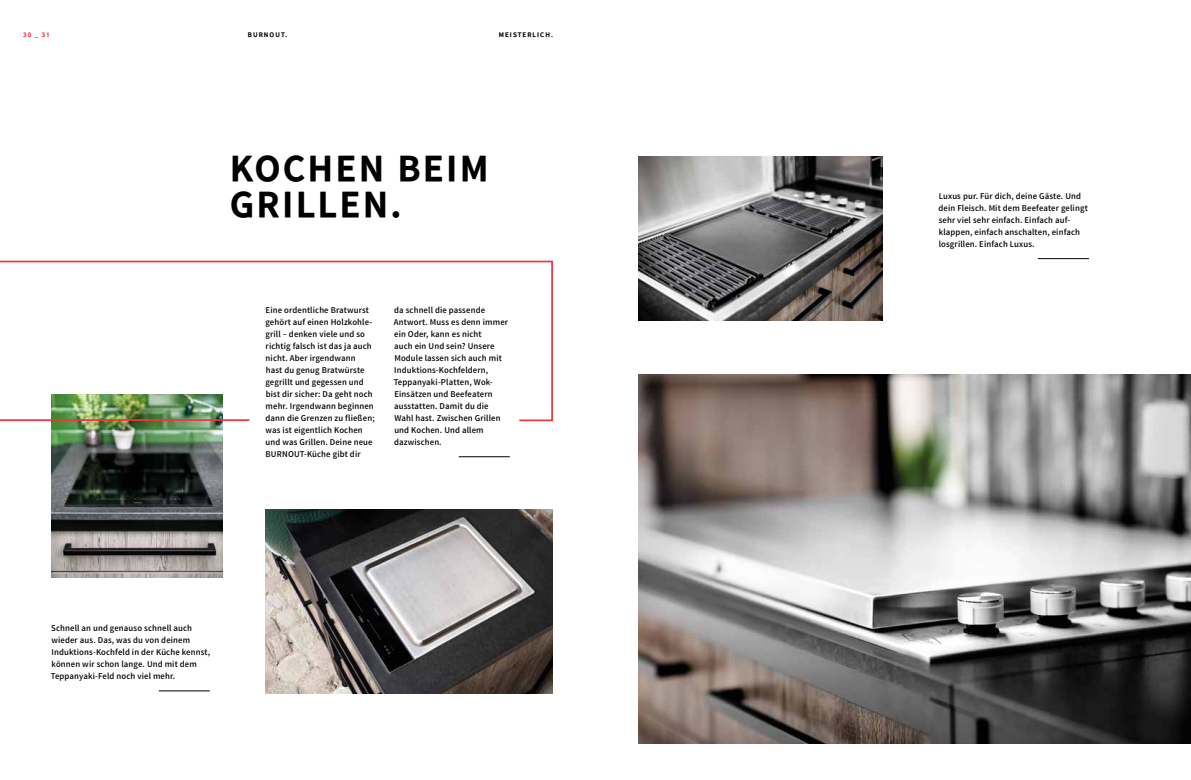
<style>
.page{position:relative;width:1191px;height:780px;background:#fff}
.page>*{position:absolute;margin:0;border:0;box-sizing:border-box;transform-origin:0 0}
.t1{font:38px/36px "Falling Sky Bd";letter-spacing:.075em;color:#000}
.t2{font:300 9px/12px "Falling Sky";letter-spacing:.015em;color:#000}
.t3{font:7px "Falling Sky Bd";letter-spacing:.15em;color:#000}
.t4{font:7px "Falling Sky Bd";color:#f5333f}
</style>
<div class="page">
<hr style="left:459px;top:456px;width:51px;height:1px;background:#000">
<img style="left:51px;top:447px;width:172px;height:130px">
<svg style="left:0;top:260px;width:553px;height:187px"></svg>
<hr style="left:1037px;top:258px;width:52px;height:1px;background:#000">
<hr style="left:159px;top:690px;width:51px;height:1px;background:#000">
<img style="left:265px;top:509px;width:288px;height:184px">
<img style="left:638px;top:157px;width:244px;height:163px">
<img style="left:638px;top:374px;width:553px;height:369px">
<p class="t4" style="left:23px;top:30px;width:28px">30 _ 31</p>
<p class="t3" style="left:248px;top:30px;width:41px">BURNOUT.</p>
<p class="t3" style="left:499px;top:30px;width:56px">MEISTERLICH.</p>
<h1 class="t1" style="left:230px;top:151px;width:260px">KOCHEN BEIM<br>GRILLEN.</h1>
<p class="t2" style="left:265px;top:304px;width:111px">Eine ordentliche Bratwurst gehört auf einen Holzkohle&shy;grill – denken viele und so richtig falsch ist das ja auch nicht. Aber irgendwann<br>hast du genug Bratwürste gegrillt und gegessen und bist dir sicher: Da geht noch mehr. Irgendwann beginnen dann die Grenzen zu fließen; was ist eigentlich Kochen und was Grillen. Deine neue<br>BURNOUT-Küche gibt dir</p>
<p class="t2" style="left:394px;top:304px;width:116px">da schnell die passende<br>Antwort. Muss es denn immer ein Oder, kann es nicht<br>auch ein Und sein? Unsere<br>Module lassen sich auch mit<br>Induktions-Kochfeldern,<br>Teppanyaki-Platten, Wok-<br>Einsätzen und Beefeatern ausstatten. Damit du die<br>Wahl hast. Zwischen Grillen und Kochen. Und allem dazwischen.</p>
<p class="t2" style="left:51px;top:622px;width:161px">Schnell an und genauso schnell auch wieder aus. Das, was du von deinem Induktions-Kochfeld in der Küche kennst, können wir schon lange. Und mit dem Teppanyaki-Feld noch viel mehr.</p>
<p class="t2" style="left:938px;top:190px;width:151px">Luxus pur. Für dich, deine Gäste. Und dein Fleisch. Mit dem Beefeater gelingt sehr viel sehr einfach. Einfach auf&shy;klappen, einfach anschalten, einfach losgrillen. Einfach Luxus.</p>
</div>
